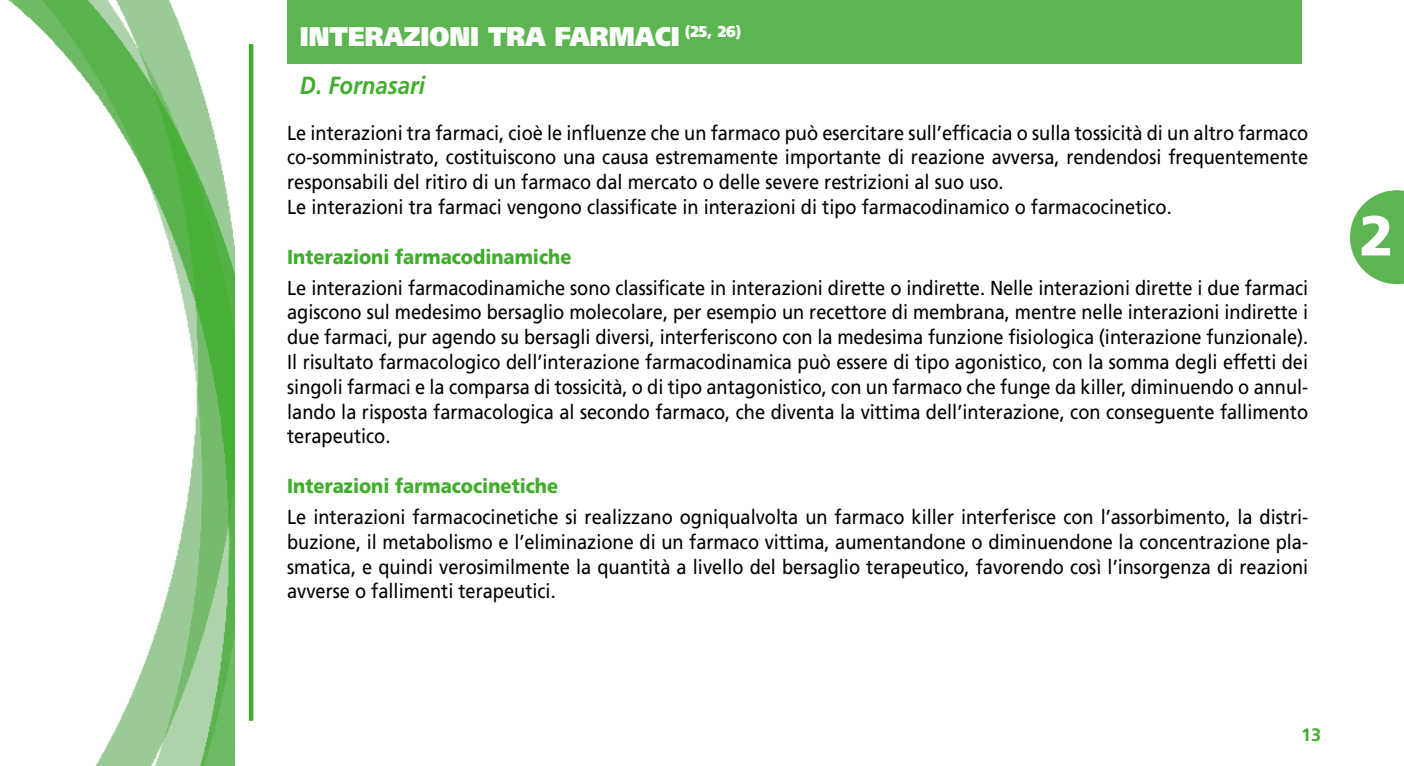
<style>
.page{position:relative;width:1404px;height:766px;background:#fff}
.page>*{position:absolute;margin:0;border:0;box-sizing:border-box;transform-origin:0 0}
.t1{font:900 56.25px "Frutiger LT Std";color:#fff}
.t2{font:900 27px "Frutiger LT Std";color:#fff;scale:.9 1}
.t3{font:italic 700 24.75px "Frutiger LT Std";color:#3fae2a;scale:.9 1}
.t4{font:20.25px/24.8px "Frutiger LT Std";color:#000;text-align:justify;scale:.9 1}
.t5{font:900 20.25px "Frutiger LT Std";color:#3fae2a;scale:.9 1}
.t6{font:700 18px "Frutiger LT Std";color:#3fae2a}
</style>
<div class="page">
<hr style="left:249px;top:44px;width:4px;height:676px;background:#3fae2a">
<img style="left:8px;top:0;width:227px;height:765px">
<svg style="left:1350px;top:190px;width:53px;height:94px"></svg>
<div style="left:287px;top:0;width:1014px;height:64px;background:#5cb551"></div>
<h2 class="t2" style="left:300px;top:20px;width:491px">INTERAZIONI TRA FARMACI <sup>(25,</sup> <sup>26)</sup></h2>
<p class="t3" style="left:300px;top:71px;width:140px">D. Fornasari</p>
<p class="t4" style="left:287px;top:120px;width:1135px;text-align:left">Le interazioni tra farmaci, cioè le influenze che un farmaco può esercitare sull’efficacia o sulla tossicità di un altro farmaco co-somministrato, costituiscono una causa estremamente importante di reazione avversa, rendendosi frequentemente responsabili del ritiro di un farmaco dal mercato o delle severe restrizioni al suo uso.<br>Le interazioni tra farmaci vengono classificate in interazioni di tipo farmacodinamico o farmacocinetico.</p>
<p class="t5" style="left:287px;top:244px;width:317px">Interazioni farmacodinamiche</p>
<p class="t4" style="left:287px;top:275px;width:1135px">Le interazioni farmacodinamiche sono classificate in interazioni dirette o indirette. Nelle interazioni dirette i due farmaci agiscono sul medesimo bersaglio molecolare, per esempio un recettore di membrana, mentre nelle interazioni indirette i due farmaci, pur agendo su bersagli diversi, interferiscono con la medesima funzione fisiologica (interazione funzionale).<br>Il risultato farmacologico dell’interazione farmacodinamica può essere di tipo agonistico, con la somma degli effetti dei singoli farmaci e la comparsa di tossicità, o di tipo antagonistico, con un farmaco che funge da killer, diminuendo o annul&shy;lando la risposta farmacologica al secondo farmaco, che diventa la vittima dell’interazione, con conseguente fallimento terapeutico.</p>
<p class="t5" style="left:287px;top:473px;width:303px">Interazioni farmacocinetiche</p>
<p class="t4" style="left:287px;top:504px;width:1135px">Le interazioni farmacocinetiche si realizzano ogniqualvolta un farmaco killer interferisce con l’assorbimento, la distri&shy;buzione, il metabolismo e l’eliminazione di un farmaco vittima, aumentandone o diminuendone la concentrazione pla&shy;smatica, e quindi verosimilmente la quantità a livello del bersaglio terapeutico, favorendo così l’insorgenza di reazioni avverse o fallimenti terapeutici.</p>
<h1 class="t1" style="left:1359px;top:202px;width:36px">2</h1>
<p class="t6" style="left:1300px;top:724px;width:22px">13</p>
</div>
